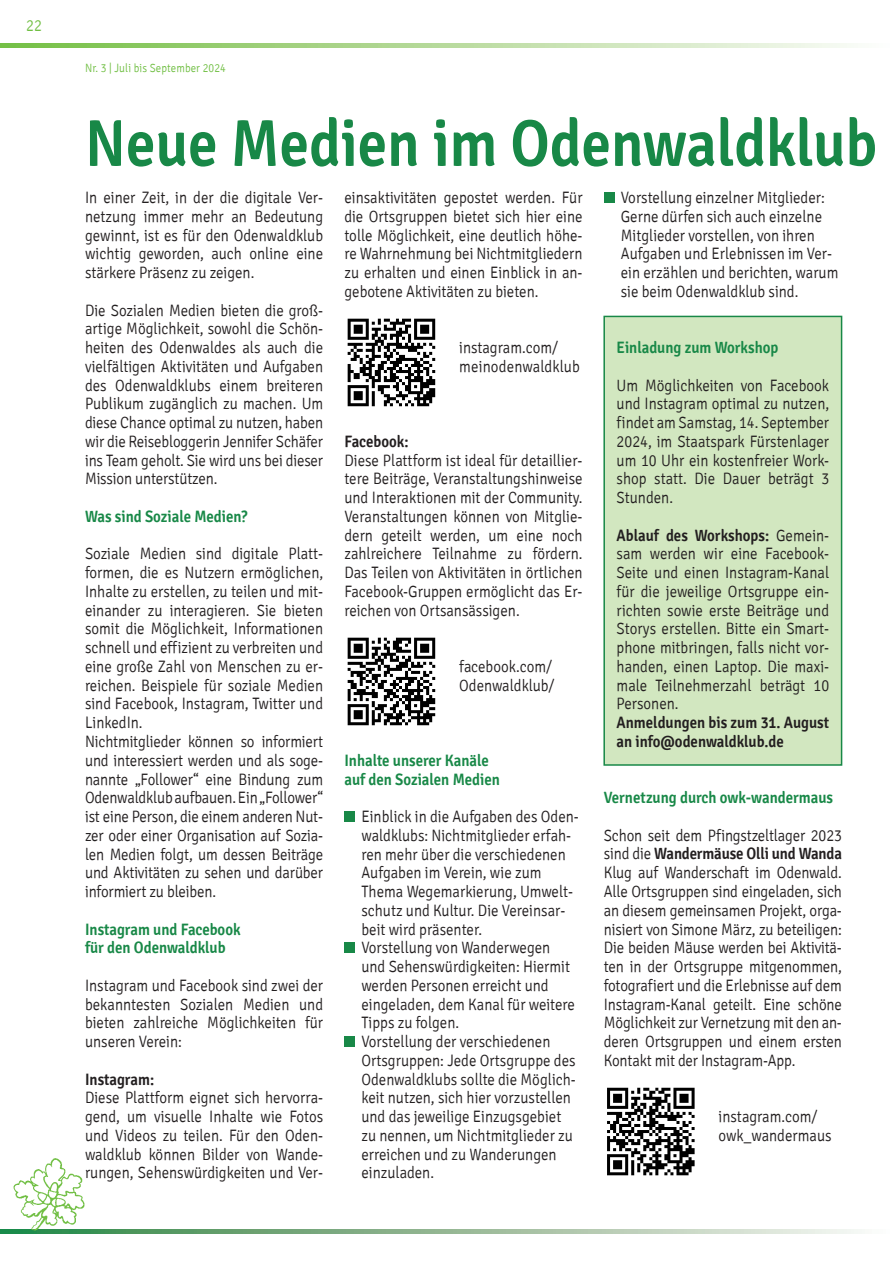
<style>
.page{position:relative;width:893px;height:1263px;background:#fff}
.page>*{position:absolute;margin:0;border:0;box-sizing:border-box;transform-origin:0 0}
.t1{font:600 66px "Signika";color:#188847;scale:.9 1}
.t2{font:300 16.5px/18.8px "Signika";color:#231f20;text-align:justify;scale:.9 1}
.t3{font:600 16.5px/18.8px "Signika";color:#188847;scale:.9 1}
.t4{font:600 16.5px/18.8px "Signika";color:#231f20;scale:.9 1}
.t5{font:300 16.5px "Signika";color:#71bf44;scale:.9 1}
.t6{font:300 12px "Signika";letter-spacing:.01em;color:#71bf44;scale:.9 1}
.s1{font-weight:600}
</style>
<div class="page">
<svg style="left:0;top:44px;width:851px;height:4px"></svg>
<svg style="left:0;top:1229px;width:858px;height:4px"></svg>
<img style="left:12px;top:1158px;width:74px;height:75px">
<div style="left:603px;top:316px;width:239px;height:450px;background:#d2e7c0;border:2px solid #188847"></div>
<div style="left:344px;top:811px;width:11px;height:11px;background:#188847"></div>
<div style="left:344px;top:943px;width:11px;height:10px;background:#188847"></div>
<div style="left:344px;top:1036px;width:11px;height:11px;background:#188847"></div>
<div style="left:604px;top:193px;width:10px;height:10px;background:#188847"></div>
<svg style="left:347px;top:318px;width:89px;height:89px"></svg>
<svg style="left:348px;top:319px;width:87px;height:87px"></svg>
<svg style="left:347px;top:637px;width:89px;height:89px"></svg>
<svg style="left:348px;top:638px;width:87px;height:87px"></svg>
<svg style="left:607px;top:1087px;width:88px;height:89px"></svg>
<svg style="left:607px;top:1088px;width:88px;height:87px"></svg>
<p class="t5" style="left:26px;top:17px;width:19px">22</p>
<p class="t6" style="left:85px;top:61px;width:158px">Nr. 3 | Juli bis September 2024</p>
<h1 class="t1" style="left:85px;top:105px;width:881px">Neue Medien im Odenwaldklub</h1>
<p class="t2" style="left:85px;top:189px;width:266px">In einer Zeit, in der die digitale Ver&shy;netzung immer mehr an Bedeutung gewinnt, ist es für den Odenwaldklub wichtig geworden, auch online eine stärkere Präsenz zu zeigen.</p>
<p class="t2" style="left:85px;top:301px;width:266px">Die Sozialen Medien bieten die groß&shy;artige Möglichkeit, sowohl die Schön&shy;heiten des Odenwaldes als auch die vielfältigen Aktivitäten und Aufgaben des Odenwaldklubs einem breiteren Publikum zugänglich zu machen. Um diese Chance optimal zu nutzen, haben wir die Reisebloggerin Jennifer Schäfer ins Team geholt. Sie wird uns bei dieser Mission unterstützen.</p>
<p class="t3" style="left:85px;top:507px;width:182px">Was sind Soziale Medien?</p>
<p class="t2" style="left:85px;top:545px;width:266px;text-align:left">Soziale Medien sind digitale Platt&shy;formen, die es Nutzern ermöglichen, Inhalte zu erstellen, zu teilen und mit&shy;einander zu interagieren. Sie bieten somit die Möglichkeit, Informationen schnell und effizient zu verbreiten und eine große Zahl von Menschen zu er&shy;reichen. Beispiele für soziale Medien sind Facebook, Instagram, Twitter und LinkedIn.<br>Nichtmitglieder können so informiert und interessiert werden und als soge&shy;nannte „Follower“ eine Bindung zum Odenwaldklub aufbauen. Ein „Follower“ ist eine Person, die einem anderen Nut&shy;zer oder einer Organisation auf Sozia&shy;len Medien folgt, um dessen Beiträge und Aktivitäten zu sehen und darüber informiert zu bleiben.</p>
<p class="t3" style="left:85px;top:920px;width:174px">Instagram und Facebook für den Odenwaldklub</p>
<p class="t2" style="left:85px;top:976px;width:266px">Instagram und Facebook sind zwei der bekanntesten Sozialen Medien und bieten zahlreiche Möglichkeiten für unseren Verein:</p>
<p class="t4" style="left:85px;top:1070px;width:78px">Instagram:</p>
<p class="t2" style="left:85px;top:1088px;width:266px">Diese Plattform eignet sich hervorra&shy;gend, um visuelle Inhalte wie Fotos und Videos zu teilen. Für den Oden&shy;waldklub können Bilder von Wande&shy;rungen, Sehenswürdigkeiten und Ver-</p>
<p class="t2" style="left:344px;top:189px;width:266px">einsaktivitäten gepostet werden. Für die Ortsgruppen bietet sich hier eine tolle Möglichkeit, eine deutlich höhe&shy;re Wahrnehmung bei Nichtmitgliedern zu erhalten und einen Einblick in an&shy;gebotene Aktivitäten zu bieten.</p>
<p class="t2" style="left:459px;top:339px;width:136px">instagram.com/ meinodenwaldklub</p>
<p class="t4" style="left:344px;top:432px;width:73px">Facebook:</p>
<p class="t2" style="left:344px;top:451px;width:266px">Diese Plattform ist ideal für detaillier&shy;tere Beiträge, Veranstaltungshinweise und Interaktionen mit der Community.<br>Veranstaltungen können von Mitglie&shy;dern geteilt werden, um eine noch zahlreichere Teilnahme zu fördern.<br>Das Teilen von Aktivitäten in örtlichen Facebook-Gruppen ermöglicht das Er&shy;reichen von Ortsansässigen.</p>
<p class="t2" style="left:459px;top:657px;width:108px">facebook.com/<br>Odenwaldklub/</p>
<p class="t3" style="left:344px;top:751px;width:174px">Inhalte unserer Kanäle auf den Sozialen Medien</p>
<p class="t2" style="left:361px;top:807px;width:243px;text-align:left">Einblick in die Aufgaben des Oden&shy;waldklubs: Nichtmitglieder erfah&shy;ren mehr über die verschiedenen<br>Aufgaben im Verein, wie zum<br>Thema Wegemarkierung, Umwelt&shy;schutz und Kultur. Die Vereinsar&shy;beit wird präsenter.<br>Vorstellung von Wanderwegen<br>und Sehenswürdigkeiten: Hiermit werden Personen erreicht und eingeladen, dem Kanal für weitere<br>Tipps zu folgen.<br>Vorstellung der verschiedenen<br>Ortsgruppen: Jede Ortsgruppe des<br>Odenwaldklubs sollte die Möglich&shy;keit nutzen, sich hier vorzustellen und das jeweilige Einzugsgebiet zu nennen, um Nichtmitglieder zu erreichen und zu Wanderungen einzuladen.</p>
<p class="t2" style="left:621px;top:189px;width:243px;text-align:left">Vorstellung einzelner Mitglieder:<br>Gerne dürfen sich auch einzelne Mitglieder vorstellen, von ihren Aufgaben und Erlebnissen im Ver&shy;ein erzählen und berichten, warum sie beim Odenwaldklub sind.</p>
<p class="t3" style="left:617px;top:338px;width:181px">Einladung zum Workshop</p>
<p class="t2" style="left:617px;top:376px;width:238px">Um Möglichkeiten von Facebook und Instagram optimal zu nutzen, findet am Samstag, 14. September 2024, im Staatspark Fürstenlager um 10 Uhr ein kostenfreier Work&shy;shop statt. Die Dauer beträgt 3<br>Stunden.</p>
<p class="t2" style="left:617px;top:526px;width:238px"><span class="s1">Ablauf des Workshops:</span> Gemein&shy;sam werden wir eine Facebook-Seite und einen Instagram-Kanal für die jeweilige Ortsgruppe ein&shy;richten sowie erste Beiträge und Storys erstellen. Bitte ein Smart&shy;phone mitbringen, falls nicht vor&shy;handen, einen Laptop. Die maxi&shy;male Teilnehmerzahl beträgt 10<br>Personen.</p>
<p class="t4" style="left:617px;top:713px;width:238px">Anmeldungen bis zum 31. August an info@odenwaldklub.de</p>
<p class="t3" style="left:604px;top:788px;width:256px">Vernetzung durch owk-wandermaus</p>
<p class="t2" style="left:604px;top:826px;width:266px">Schon seit dem Pfingstzeltlager 2023 sind die <span class="s1">Wandermäuse Olli und Wanda </span>Klug auf Wanderschaft im Odenwald.<br>Alle Ortsgruppen sind eingeladen, sich an diesem gemeinsamen Projekt, orga&shy;nisiert von Simone März, zu beteiligen:<br>Die beiden Mäuse werden bei Aktivitä&shy;ten in der Ortsgruppe mitgenommen, fotografiert und die Erlebnisse auf dem Instagram-Kanal geteilt. Eine schöne Möglichkeit zur Vernetzung mit den an&shy;deren Ortsgruppen und einem ersten Kontakt mit der Instagram-App.</p>
<p class="t2" style="left:719px;top:1107px;width:127px">instagram.com/ owk_wandermaus</p>
</div>
